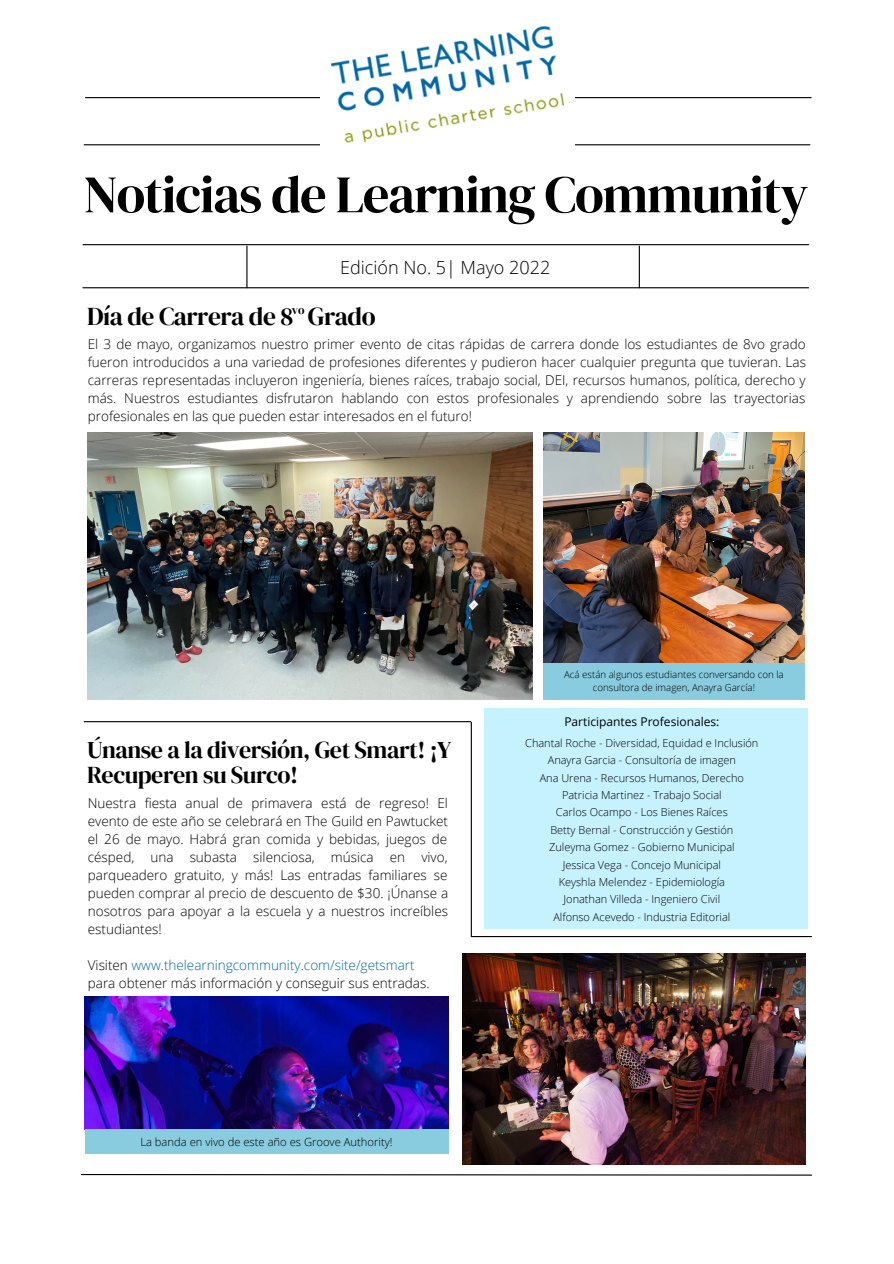
<style>
.page{position:relative;width:894px;height:1264px;background:#fff}
.page>*{position:absolute;margin:0;border:0;box-sizing:border-box;transform-origin:0 0}
.t1{font:52.5px "DM Serif Display";letter-spacing:-.025em;color:#000}
.t2{font:25.5px "DM Serif Display";letter-spacing:-.02em;color:#000}
.t3{font:24px/24.8px "DM Serif Display";letter-spacing:-.02em;color:#000}
.t4{font:300 18px "Open Sans";color:#000}
.t5{font:300 13.5px/18px "Open Sans";color:#000;text-align:justify}
.t6{font:300 13.5px "Open Sans";color:#0065a4}
.t7{font:12px "Open Sans";color:#000}
.t8{font:11.85px "DM Serif Display";color:#000}
.t9{font:300 11.25px "Open Sans";color:#000}
.t10{font:300 10.95px "Open Sans";color:#000}
.t11{font:300 9.75px/12.9px "Open Sans";color:#000;text-align:center}
.s1{color:#000}
</style>
<div class="page">
<hr style="left:83px;top:244px;width:725px;height:1px;background:#000">
<hr style="left:84px;top:144px;width:725px;height:1px;background:#000">
<hr style="left:83px;top:287px;width:725px;height:1px;background:#000">
<hr style="left:246px;top:246px;width:1px;height:42px;background:#000">
<hr style="left:638px;top:246px;width:1px;height:42px;background:#000">
<hr style="left:85px;top:97px;width:726px;height:1px;background:#000">
<svg style="left:80px;top:1174px;width:732px;height:2px"></svg>
<img style="left:320px;top:26px;width:254px;height:119px">
<hr style="left:84px;top:721px;width:386px;height:1px;background:#000">
<img style="left:85px;top:996px;width:364px;height:133px">
<div style="left:85px;top:1129px;width:363px;height:25px;background:#89cbdf"></div>
<img style="left:87px;top:432px;width:445px;height:267px">
<img style="left:543px;top:432px;width:261px;height:231px">
<div style="left:484px;top:708px;width:323px;height:221px;background:#c6f2ff"></div>
<div style="left:543px;top:663px;width:261px;height:36px;background:#89cbdf"></div>
<hr style="left:470px;top:722px;width:2px;height:215px;background:#000">
<hr style="left:472px;top:936px;width:339px;height:1px;background:#000">
<img style="left:462px;top:953px;width:343px;height:211px">
<p class="t1" style="left:83px;top:158px;width:726px">Noticias de Learning Community</p>
<p class="t4" style="left:340px;top:254px;width:211px">Edición No. 5| Mayo 2022</p>
<p class="t8" style="left:292px;top:302px;width:14px">vo</p>
<p class="t2" style="left:87px;top:299px;width:290px">Día de Carrera de 8 Grado</p>
<p class="t5" style="left:88px;top:335px;width:719px">El 3 de mayo, organizamos nuestro primer evento de citas rápidas de carrera donde los estudiantes de 8vo grado fueron introducidos a una variedad de profesiones diferentes y pudieron hacer cualquier pregunta que tuvieran. Las carreras representadas incluyeron ingeniería, bienes raíces, trabajo social, DEI, recursos humanos, política, derecho y más. Nuestros estudiantes disfrutaron hablando con estos profesionales y aprendiendo sobre las trayectorias profesionales en las que pueden estar interesados en el futuro!</p>
<p class="t3" style="left:87px;top:737px;width:366px">Únanse a la diversión, Get Smart! ¡Y<br>Recuperen su Surco!</p>
<p class="t5" style="left:88px;top:793px;width:362px">Nuestra fiesta anual de primavera está de regreso! El evento de este año se celebrará en The Guild en Pawtucket el 26 de mayo. Habrá gran comida y bebidas, juegos de césped, una subasta silenciosa, música en vivo, parqueadero gratuito, y más! Las entradas familiares se pueden comprar al precio de descuento de $30. ¡Únanse a nosotros para apoyar a la escuela y a nuestros increíbles estudiantes!</p>
<p class="t6" style="left:88px;top:955px;width:328px"><span class="s1">Visiten</span> www.thelearningcommunity.com/site/getsmart</p>
<p class="t5" style="left:88px;top:973px;width:343px">para obtener más información y conseguir sus entradas.</p>
<p class="t9" style="left:140px;top:1133px;width:254px">La banda en vivo de este año es Groove Authority!</p>
<p class="t11" style="left:564px;top:667px;width:221px">Acá están algunos estudiantes conversando con la consultora de imagen, Anayra García!</p>
<p class="t7" style="left:564px;top:713px;width:156px">Participantes Profesionales:</p>
<p class="t10" style="left:525px;top:735px;width:234px">Chantal Roche - Diversidad, Equidad e Inclusión</p>
<p class="t10" style="left:547px;top:752px;width:190px">Anayra Garcia - Consultoría de imagen</p>
<p class="t10" style="left:539px;top:770px;width:206px">Ana Urena - Recursos Humanos, Derecho</p>
<p class="t10" style="left:562px;top:787px;width:161px">Patricia Martinez - Trabajo Social</p>
<p class="t10" style="left:556px;top:804px;width:173px">Carlos Ocampo - Los Bienes Raíces</p>
<p class="t10" style="left:550px;top:822px;width:184px">Betty Bernal - Construcción y Gestión</p>
<p class="t10" style="left:549px;top:839px;width:187px">Zuleyma Gomez - Gobierno Municipal</p>
<p class="t10" style="left:562px;top:856px;width:160px">Jessica Vega - Concejo Municipal</p>
<p class="t10" style="left:558px;top:874px;width:168px">Keyshla Melendez - Epidemiología</p>
<p class="t10" style="left:563px;top:891px;width:158px">Jonathan Villeda - Ingeniero Civil</p>
<p class="t10" style="left:553px;top:908px;width:178px">Alfonso Acevedo - Industria Editorial</p>
</div>
